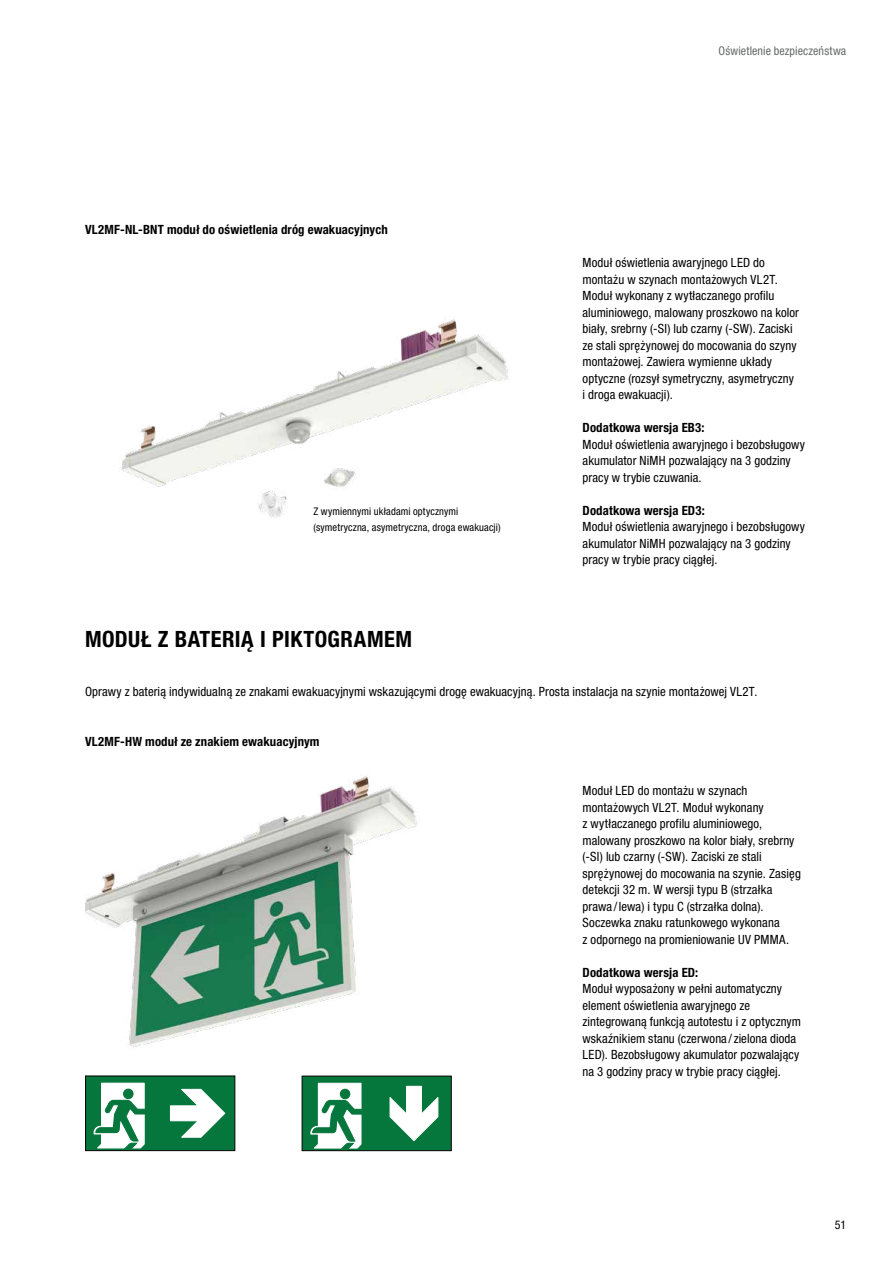
<style>
.page{position:relative;width:893px;height:1263px;background:#fff}
.page>*{position:absolute;margin:0;border:0;box-sizing:border-box;transform-origin:0 0}
.t1{font:700 condensed 22.5px "Helvetica Neue LT Pro";letter-spacing:.02em;color:#000}
.t2{font:condensed 12.75px/16.5px "Helvetica Neue LT Pro";letter-spacing:.005em;color:#000}
.t3{font:700 condensed 12.75px "Helvetica Neue LT Pro";letter-spacing:.01em;color:#000}
.t4{font:condensed 12px "Helvetica Neue LT Pro";letter-spacing:.01em;color:#676868}
.t5{font:condensed 12px "Helvetica Neue LT Pro";color:#000}
.t6{font:condensed 10.5px/16.5px "Helvetica Neue LT Pro";letter-spacing:.01em;color:#000}
</style>
<div class="page">
<img style="left:119px;top:319px;width:389px;height:199px">
<div style="left:302px;top:1076px;width:150px;height:75px;background:#05763c;border:1px solid #000"></div>
<svg style="left:389px;top:1085px;width:50px;height:56px"></svg>
<svg style="left:310px;top:1082px;width:54px;height:69px"></svg>
<div style="left:340px;top:1089px;width:10px;height:10px;background:#05763c;border:1px solid #05763c;border-radius:50%"></div>
<div style="left:85px;top:1076px;width:150px;height:75px;background:#05763c;border:1px solid #000"></div>
<svg style="left:169px;top:1088px;width:57px;height:50px"></svg>
<svg style="left:93px;top:1082px;width:54px;height:69px"></svg>
<div style="left:123px;top:1088px;width:11px;height:11px;background:#05763c;border:1px solid #05763c;border-radius:50%"></div>
<img style="left:85px;top:775px;width:332px;height:272px">
<p class="t3" style="left:85px;top:222px;width:304px">VL2MF-NL-BNT moduł do oświetlenia dróg ewakuacyjnych</p>
<p class="t6" style="left:314px;top:502px;width:189px">Z wymiennymi układami optycznymi (symetryczna, asymetryczna, droga ewakuacji)</p>
<h1 class="t1" style="left:85px;top:625px;width:328px">MODUŁ Z BATERIĄ I PIKTOGRAMEM</h1>
<p class="t4" style="left:718px;top:44px;width:129px">Oświetlenie bezpieczeństwa</p>
<p class="t2" style="left:583px;top:254px;width:218px">Moduł oświetlenia awaryjnego LED do montażu w szynach montażowych VL2T.<br>Moduł wykonany z wytłaczanego profilu aluminiowego, malowany proszkowo na kolor biały, srebrny (-SI) lub czarny (-SW). Zaciski ze stali sprężynowej do mocowania do szyny montażowej. Zawiera wymienne układy optyczne (rozsył symetryczny, asymetryczny i droga ewakuacji).</p>
<p class="t3" style="left:583px;top:420px;width:124px">Dodatkowa wersja EB3:</p>
<p class="t2" style="left:583px;top:436px;width:224px">Moduł oświetlenia awaryjnego i bezobsługowy akumulator NiMH pozwalający na 3 godziny pracy w trybie czuwania.</p>
<p class="t3" style="left:583px;top:502px;width:124px">Dodatkowa wersja ED3:</p>
<p class="t2" style="left:583px;top:518px;width:224px">Moduł oświetlenia awaryjnego i bezobsługowy akumulator NiMH pozwalający na 3 godziny pracy w trybie pracy ciągłej.</p>
<p class="t2" style="left:85px;top:683px;width:674px">Oprawy z baterią indywidualną ze znakami ewakuacyjnymi wskazującymi drogę ewakuacyjną. Prosta instalacja na szynie montażowej VL2T.</p>
<p class="t3" style="left:85px;top:733px;width:236px">VL2MF-HW moduł ze znakiem ewakuacyjnym</p>
<p class="t2" style="left:583px;top:782px;width:220px">Moduł LED do montażu w szynach montażowych VL2T. Moduł wykonany<br>z wytłaczanego profilu aluminiowego, malowany proszkowo na kolor biały, srebrny (-SI) lub czarny (-SW). Zaciski ze stali sprężynowej do mocowania na szynie. Zasięg detekcji 32 m. W wersji typu B (strzałka prawa /lewa) i typu C (strzałka dolna).<br>Soczewka znaku ratunkowego wykonana<br>z odpornego na promieniowanie UV PMMA.</p>
<p class="t3" style="left:583px;top:964px;width:117px">Dodatkowa wersja ED:</p>
<p class="t2" style="left:583px;top:980px;width:220px">Moduł wyposażony w pełni automatyczny element oświetlenia awaryjnego ze zintegrowaną funkcją autotestu i z optycznym wskaźnikiem stanu (czerwona /zielona dioda LED). Bezobsługowy akumulator pozwalający na 3 godziny pracy w trybie pracy ciągłej.</p>
<p class="t5" style="left:835px;top:1218px;width:13px">51</p>
</div>
